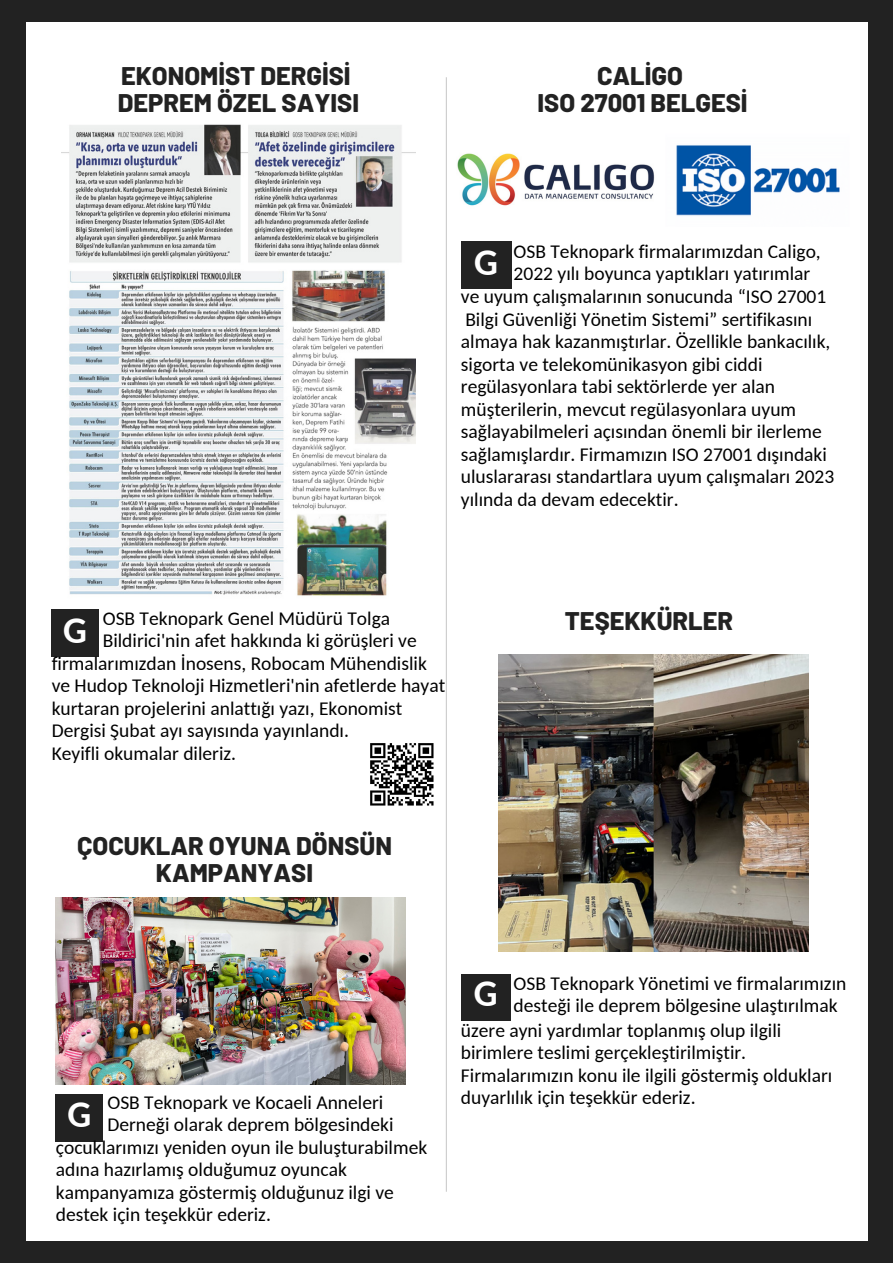
<style>
.page{position:relative;width:893px;height:1264px;background:#fff}
.page>*{position:absolute;margin:0;border:0;box-sizing:border-box;transform-origin:0 0}
.t1{font:700 37.5px "Carlito";color:#fff}
.t2{font:800 25.5px/27px "Barlow";color:#222;text-align:center}
.t3{font:19.5px/22.5px "Carlito";color:#000}
.s1{font-weight:700;font-size:37.5px;color:#fff}
</style>
<div class="page">
<div style="left:0;top:0;width:892px;height:1262px;background:#222"></div>
<div style="left:26px;top:36px;width:841px;height:1190px;background:#fff"></div>
<div style="left:26px;top:1204px;width:841px;height:36px;background:#fff"></div>
<div style="left:26px;top:22px;width:841px;height:36px;background:#fff"></div>
<img style="left:61px;top:124px;width:354px;height:472px">
<div style="left:52px;top:610px;width:47px;height:47px;background:#222"></div>
<img style="left:676px;top:145px;width:164px;height:71px">
<hr style="left:446px;top:77px;width:1px;height:1114px;background:#000">
<div style="left:461px;top:242px;width:50px;height:47px;background:#222"></div>
<img style="left:457px;top:153px;width:198px;height:53px">
<div style="left:461px;top:974px;width:49px;height:46px;background:#222"></div>
<img style="left:56px;top:897px;width:349px;height:187px">
<img style="left:370px;top:743px;width:64px;height:63px">
<div style="left:56px;top:1094px;width:47px;height:47px;background:#222"></div>
<img style="left:498px;top:655px;width:310px;height:296px">
<h2 class="t2" style="left:118px;top:61px;width:243px;text-align:left">EKONOMİST DERGİSİ<br>DEPREM ÖZEL SAYISI</h2>
<h2 class="t2" style="left:537px;top:61px;width:211px">CALİGO<br>ISO 27001 BELGESİ</h2>
<h1 class="t1" style="left:474px;top:246px;width:25px">G</h1>
<p class="t3" style="left:513px;top:241px;width:309px">OSB Teknopark firmalarımızdan Caligo,<br>2022 yılı boyunca yaptıkları yatırımlar</p>
<p class="t3" style="left:461px;top:287px;width:375px">ve uyum çalışmalarının sonucunda “ISO 27001<br>Bilgi Güvenliği Yönetim Sistemi” sertifikasını almaya hak kazanmıştırlar. Özellikle bankacılık, sigorta ve telekomünikasyon gibi ciddi regülasyonlara tabi sektörlerde yer alan müşterilerin, mevcut regülasyonlara uyum sağlayabilmeleri açısından önemli bir ilerleme sağlamışlardır. Firmamızın ISO 27001 dışındaki uluslararası standartlara uyum çalışmaları 2023 yılında da devam edecektir.</p>
<h1 class="t1" style="left:63px;top:614px;width:25px">G</h1>
<p class="t3" style="left:103px;top:608px;width:315px">OSB Teknopark Genel Müdürü Tolga<br>Bildirici'nin afet hakkında ki görüşleri ve</p>
<p class="t3" style="left:52px;top:653px;width:395px">firmalarımızdan İnosens, Robocam Mühendislik ve Hudop Teknoloji Hizmetleri'nin afetlerde hayat kurtaran projelerini anlattığı yazı, Ekonomist Dergisi Şubat ayı sayısında yayınlandı.<br>Keyifli okumalar dileriz.</p>
<h2 class="t2" style="left:77px;top:831px;width:316px">ÇOCUKLAR OYUNA DÖNSÜN<br>KAMPANYASI</h2>
<h2 class="t2" style="left:565px;top:606px;width:170px">TEŞEKKÜRLER</h2>
<h1 class="t1" style="left:67px;top:1098px;width:25px">G</h1>
<p class="t3" style="left:107px;top:1092px;width:277px">OSB Teknopark ve Kocaeli Anneleri</p>
<p class="t3" style="left:107px;top:1115px;width:287px">Derneği olarak deprem bölgesindeki</p>
<p class="t3" style="left:56px;top:1137px;width:373px">çocuklarımızı yeniden oyun ile buluşturabilmek</p>
<p class="t3" style="left:56px;top:1160px;width:292px">adına hazırlamış olduğumuz oyuncak</p>
<p class="t3" style="left:56px;top:1182px;width:339px">kampanyamıza göstermiş olduğunuz ilgi ve</p>
<p class="t3" style="left:56px;top:1205px;width:216px">destek için teşekkür ederiz.</p>
<p class="t3" style="left:513px;top:973px;width:334px;text-indent:-40px"><span class="s1">G</span> OSB Teknopark Yönetimi ve firmalarımızın desteği ile deprem bölgesine ulaştırılmak</p>
<p class="t3" style="left:461px;top:1020px;width:373px">üzere ayni yardımlar toplanmış olup ilgili birimlere teslimi gerçekleştirilmiştir.<br>Firmalarımızın konu ile ilgili göstermiş oldukları duyarlılık için teşekkür ederiz.</p>
</div>
